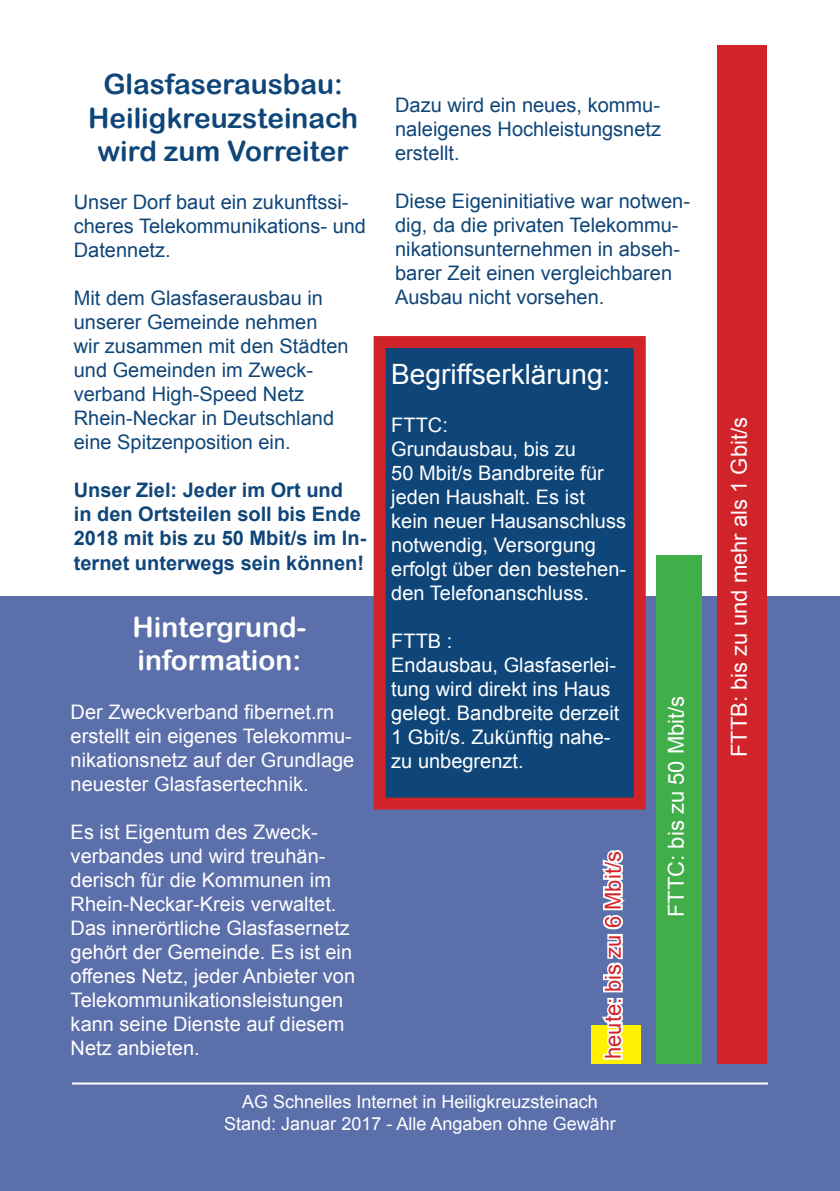
<style>
.page{position:relative;width:840px;height:1191px;background:#fff}
.page>*{position:absolute;margin:0;border:0;box-sizing:border-box;transform-origin:0 0}
.t1{font:28px/33.6px "Arial Rounded MT Bold";color:#0f4679;text-align:center}
.t2{font:28px/33.6px "Arial Rounded MT Bold";color:#fff}
.t3{font:28px "Arial";color:#fff}
.t4{font:22px "Arial";color:#fff}
.t5{font:22px "Arial";color:#d1232a}
.t6{font:20px/24px "Arial";color:#fff}
.t7{font:20px/24px "Arial";color:#0f4679}
.t8{font:700 20px/24px "Arial";color:#0f4679}
.t9{font:18px/21.6px "Arial";color:#fff;text-align:center}
</style>
<div class="page">
<div style="left:0;top:595px;width:839px;height:596px;background:#5b6faa"></div>
<div style="left:716px;top:45px;width:49px;height:1018px;background:#d1232a"></div>
<div style="left:590px;top:1025px;width:49px;height:38px;background:#fff101"></div>
<div style="left:655px;top:555px;width:46px;height:508px;background:#40ae49"></div>
<svg style="left:598px;top:1000px;width:28px;height:60px"></svg>
<div style="left:607px;top:997px;width:6px;height:7px;border:4px solid #fff"></div>
<div style="left:616px;top:997px;width:6px;height:7px;border:4px solid #fff"></div>
<svg style="left:582px;top:846px;width:49px;height:148px"></svg>
<hr style="left:72px;top:1082px;width:695px;height:2px;background:#fff">
<div style="left:379px;top:342px;width:260px;height:461px;background:#0f4679"></div>
<div style="left:373px;top:336px;width:272px;height:473px;border:12px solid #d1232a"></div>
<h1 class="t1" style="left:88px;top:67px;width:271px">Glasfaserausbau:<br>Heiligkreuzsteinach wird zum Vorreiter</h1>
<p class="t7" style="left:74px;top:190px;width:293px">Unser Dorf baut ein zukunftssi&shy;cheres Telekommunikations- und<br>Datennetz.</p>
<p class="t7" style="left:74px;top:286px;width:276px">Mit dem Glasfaserausbau in unserer Gemeinde nehmen<br>wir zusammen mit den Städten und Gemeinden im Zweck&shy;verband High-Speed Netz<br>Rhein-Neckar in Deutschland eine Spitzenposition ein.</p>
<p class="t8" style="left:74px;top:479px;width:294px">Unser Ziel: Jeder im Ort und<br>in den Ortsteilen soll bis Ende<br>2018 mit bis zu 50 Mbit/s im In&shy;ternet unterwegs sein können!</p>
<p class="t7" style="left:395px;top:93px;width:267px;text-align:justify">Dazu wird ein neues, kommu&shy;naleigenes Hochleistungsnetz erstellt.</p>
<p class="t7" style="left:395px;top:189px;width:296px">Diese Eigeninitiative war notwen&shy;dig, da die privaten Telekommu&shy;nikationsunternehmen in abseh&shy;barer Zeit einen vergleichbaren<br>Ausbau nicht vorsehen.</p>
<h1 class="t3" style="left:391px;top:356px;width:220px">Begriffserklärung:</h1>
<p class="t6" style="left:391px;top:413px;width:236px">FTTC:<br>Grundausbau, bis zu<br>50 Mbit/s Bandbreite für jeden Haushalt. Es ist kein neuer Hausanschluss notwendig, Versorgung erfolgt über den bestehen&shy;den Telefonanschluss.</p>
<p class="t6" style="left:391px;top:629px;width:229px">FTTB :<br>Endausbau, Glasfaserlei&shy;tung wird direkt ins Haus gelegt. Bandbreite derzeit<br>1 Gbit/s. Zukünftig nahe&shy;zu unbegrenzt.</p>
<h1 class="t2" style="left:132px;top:610px;width:175px">Hintergrund&shy;information:</h1>
<p class="t6" style="left:71px;top:699px;width:285px">Der Zweckverband fibernet.rn erstellt ein eigenes Telekommu&shy;nikationsnetz auf der Grundlage neuester Glasfasertechnik.</p>
<p class="t6" style="left:71px;top:819px;width:286px">Es ist Eigentum des Zweck&shy;verbandes und wird treuhän&shy;derisch für die Kommunen im<br>Rhein-Neckar-Kreis verwaltet.<br>Das innerörtliche Glasfasernetz gehört der Gemeinde. Es ist ein offenes Netz, jeder Anbieter von<br>Telekommunikationsleistungen kann seine Dienste auf diesem<br>Netz anbieten.</p>
<p class="t4" style="left:661px;top:917px;width:223px;rotate:-90deg">FTTC: bis zu 50 Mbit/s</p>
<p class="t5" style="left:598px;top:1059px;width:209px;rotate:-90deg">heute: bis zu 6 Mbit/s</p>
<p class="t9" style="left:224px;top:1091px;width:393px">AG Schnelles Internet in Heiligkreuzsteinach<br>Stand: Januar 2017 - Alle Angaben ohne Gewähr</p>
<p class="t4" style="left:724px;top:757px;width:341px;rotate:-90deg">FTTB: bis zu und mehr als 1 Gbit/s</p>
</div>
